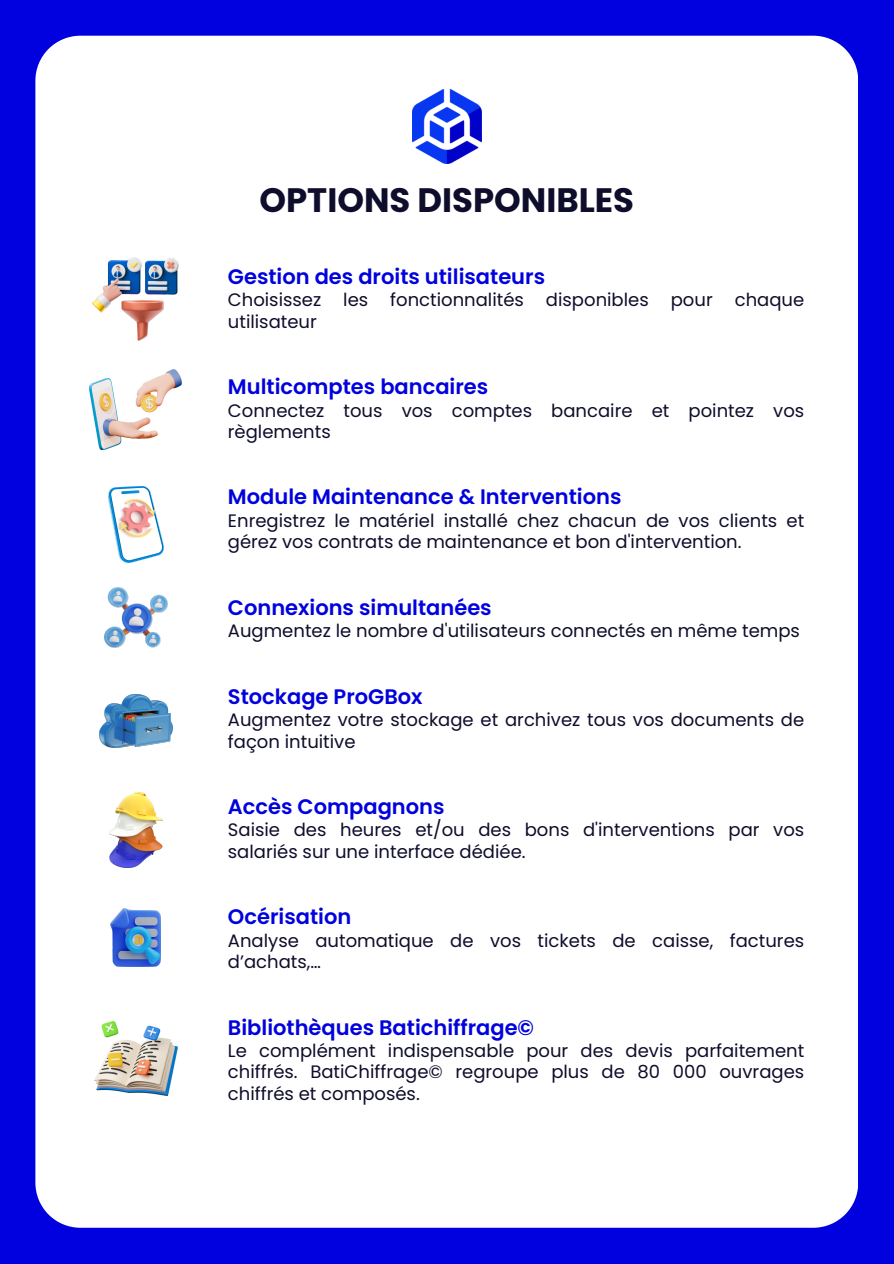
<style>
.page{position:relative;width:894px;height:1264px;background:#fff}
.page>*{position:absolute;margin:0;border:0;box-sizing:border-box;transform-origin:0 0}
.t1{font:700 33.9px "Poppins";color:#0e0d2b}
.t2{font:600 21px "Poppins";color:#0001de}
.t3{font:18px/21.3px "Poppins";color:#0e0d2b}
</style>
<div class="page">
<div style="left:0;top:0;width:893px;height:1263px;background:#0001de"></div>
<div style="left:35px;top:36px;width:823px;height:1191px;background:#fff"></div>
<img style="left:412px;top:89px;width:69px;height:75px">
<img style="left:89px;top:369px;width:93px;height:80px">
<img style="left:93px;top:257px;width:85px;height:83px">
<img style="left:108px;top:486px;width:55px;height:77px">
<img style="left:104px;top:587px;width:63px;height:60px">
<img style="left:99px;top:694px;width:73px;height:53px">
<img style="left:109px;top:792px;width:53px;height:75px">
<img style="left:110px;top:908px;width:51px;height:58px">
<img style="left:94px;top:1021px;width:84px;height:74px">
<p class="t1" style="left:259px;top:176px;width:376px">OPTIONS DISPONIBLES</p>
<p class="t2" style="left:228px;top:262px;width:318px">Gestion des droits utilisateurs</p>
<p class="t3" style="left:228px;top:289px;width:577px">Choisissez les fonctionnalités disponibles pour chaque utilisateur</p>
<p class="t2" style="left:228px;top:372px;width:262px">Multicomptes bancaires</p>
<p class="t3" style="left:228px;top:399px;width:577px">Connectez tous vos comptes bancaire et pointez vos règlements</p>
<p class="t2" style="left:228px;top:482px;width:395px">Module Maintenance &amp; Interventions</p>
<p class="t3" style="left:228px;top:510px;width:577px">Enregistrez le matériel installé chez chacun de vos clients et gérez vos contrats de maintenance et bon d'intervention.</p>
<p class="t2" style="left:228px;top:592px;width:265px">Connexions simultanées</p>
<p class="t3" style="left:228px;top:620px;width:573px">Augmentez le nombre d'utilisateurs connectés en même temps</p>
<p class="t2" style="left:228px;top:681px;width:196px">Stockage ProGBox</p>
<p class="t3" style="left:228px;top:709px;width:577px">Augmentez votre stockage et archivez tous vos documents de façon intuitive</p>
<p class="t2" style="left:228px;top:791px;width:218px">Accès Compagnons</p>
<p class="t3" style="left:228px;top:819px;width:577px">Saisie des heures et/ou des bons d'interventions par vos salariés sur une interface dédiée.</p>
<p class="t2" style="left:228px;top:902px;width:125px">Océrisation</p>
<p class="t3" style="left:228px;top:929px;width:577px">Analyse automatique de vos tickets de caisse, factures d’achats,…</p>
<p class="t2" style="left:228px;top:1012px;width:307px">Bibliothèques Batichiffrage©</p>
<p class="t3" style="left:228px;top:1040px;width:577px;text-align:justify">Le complément indispensable pour des devis parfaitement chiffrés. BatiChiffrage© regroupe plus de 80 000 ouvrages chiffrés et composés.</p>
</div>
